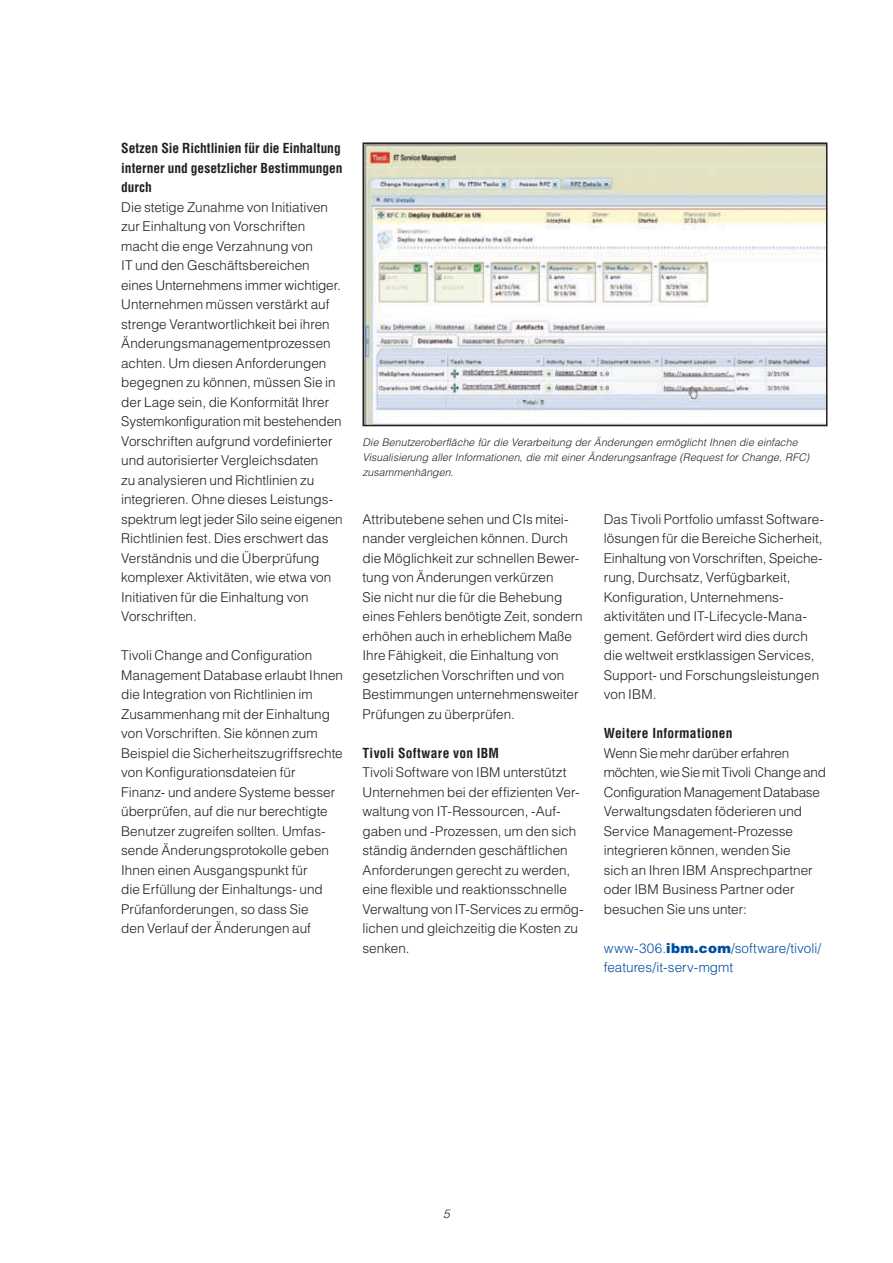
<style>
.page{position:relative;width:893px;height:1263px;background:#fff}
.page>*{position:absolute;margin:0;border:0;box-sizing:border-box;transform-origin:0 0}
.t1{font:300 13.5px/19.5px "Helvetica";color:#231f20}
.t2{font:700 condensed 13.5px/19.5px "Helvetica";color:#231f20}
.t3{font:300 13.5px/19.5px "Helvetica";color:#004fa3}
.t4{font:700 condensed 13.5px "Helvetica";letter-spacing:.02em;color:#231f20}
.t5{font:italic 300 10.5px/15px "Helvetica";letter-spacing:.005em;color:#231f20}
.s1{font-weight:900}
</style>
<div class="page">
<img style="left:365px;top:145px;width:459px;height:278px">
<div style="left:362px;top:142px;width:465px;height:284px;border:2px solid #231f20"></div>
<p class="t2" style="left:121px;top:138px;width:223px">Setzen Sie Richtlinien für die Einhaltung interner und gesetzlicher Bestimmungen durch</p>
<p class="t1" style="left:121px;top:197px;width:223px">Die stetige Zunahme von Initiativen zur Einhaltung von Vorschriften macht die enge Verzahnung von<br>IT und den Geschäftsbereichen eines Unternehmens immer wichtiger.<br>Unternehmen müssen verstärkt auf strenge Verantwortlichkeit bei ihren Änderungsmanagementprozessen achten. Um diesen Anforderungen begegnen zu können, müssen Sie in der Lage sein, die Konformität Ihrer Systemkonfiguration mit bestehenden Vorschriften aufgrund vordefinierter und autorisierter Vergleichsdaten<br>zu analysieren und Richtlinien zu integrieren. Ohne dieses Leistungs&shy;spektrum legt jeder Silo seine eigenen Richtlinien fest. Dies erschwert das Verständnis und die Überprüfung komplexer Aktivitäten, wie etwa von Initiativen für die Einhaltung von Vorschriften.</p>
<p class="t1" style="left:121px;top:645px;width:223px">Tivoli Change and Configuration Management Database erlaubt Ihnen die Integration von Richtlinien im Zusammenhang mit der Einhaltung von Vorschriften. Sie können zum Beispiel die Sicherheitszugriffsrechte von Konfigurationsdateien für Finanz- und andere Systeme besser überprüfen, auf die nur berechtigte Benutzer zugreifen sollten. Umfas&shy;sende Änderungsprotokolle geben Ihnen einen Ausgangspunkt für<br>die Erfüllung der Einhaltungs- und Prüfanforderungen, so dass Sie<br>den Verlauf der Änderungen auf</p>
<p class="t5" style="left:362px;top:434px;width:448px">Die Benutzeroberfläche für die Verarbeitung der Änderungen ermöglicht Ihnen die einfache<br>Visualisierung aller Informationen, die mit einer Änderungsanfrage (Request for Change, RFC) zusammenhängen.</p>
<p class="t1" style="left:362px;top:509px;width:222px">Attributebene sehen und CIs mitei&shy;nander vergleichen können. Durch die Möglichkeit zur schnellen Bewer&shy;tung von Änderungen verkürzen<br>Sie nicht nur die für die Behebung eines Fehlers benötigte Zeit, sondern erhöhen auch in erheblichem Maße Ihre Fähigkeit, die Einhaltung von gesetzlichen Vorschriften und von Bestimmungen unternehmensweiter Prüfungen zu überprüfen.</p>
<p class="t4" style="left:362px;top:744px;width:138px">Tivoli Software von IBM</p>
<p class="t1" style="left:362px;top:762px;width:223px">Tivoli Software von IBM unterstützt Unternehmen bei der effizienten Ver&shy;waltung von IT-Ressourcen, -Auf&shy;gaben und -Prozessen, um den sich ständig ändernden geschäftlichen Anforderungen gerecht zu werden, eine flexible und reaktionsschnelle Verwaltung von IT-Services zu ermög&shy;lichen und gleichzeitig die Kosten zu senken.</p>
<p class="t1" style="left:604px;top:509px;width:222px">Das Tivoli Portfolio umfasst Software&shy;lösungen für die Bereiche Sicherheit, Einhaltung von Vorschriften, Speiche&shy;rung, Durchsatz, Verfügbarkeit, Konfiguration, Unternehmens&shy;aktivitäten und IT‑Lifecycle-Mana&shy;gement. Gefördert wird dies durch die weltweit erstklassigen Services, Support- und Forschungsleistungen von IBM.</p>
<p class="t2" style="left:604px;top:723px;width:130px">Weitere Informationen</p>
<p class="t1" style="left:604px;top:743px;width:224px">Wenn Sie mehr darüber erfahren möchten, wie Sie mit Tivoli Change and<br>Configuration Management Database<br>Verwaltungsdaten föderieren und<br>Service Management-Prozesse integrieren können, wenden Sie<br>sich an Ihren IBM Ansprechpartner oder IBM Business Partner oder besuchen Sie uns unter:</p>
<p class="t3" style="left:604px;top:938px;width:219px">www-306.<span class="s1">ibm.com</span>/software/tivoli/ features/it-serv-mgmt</p>
</div>
